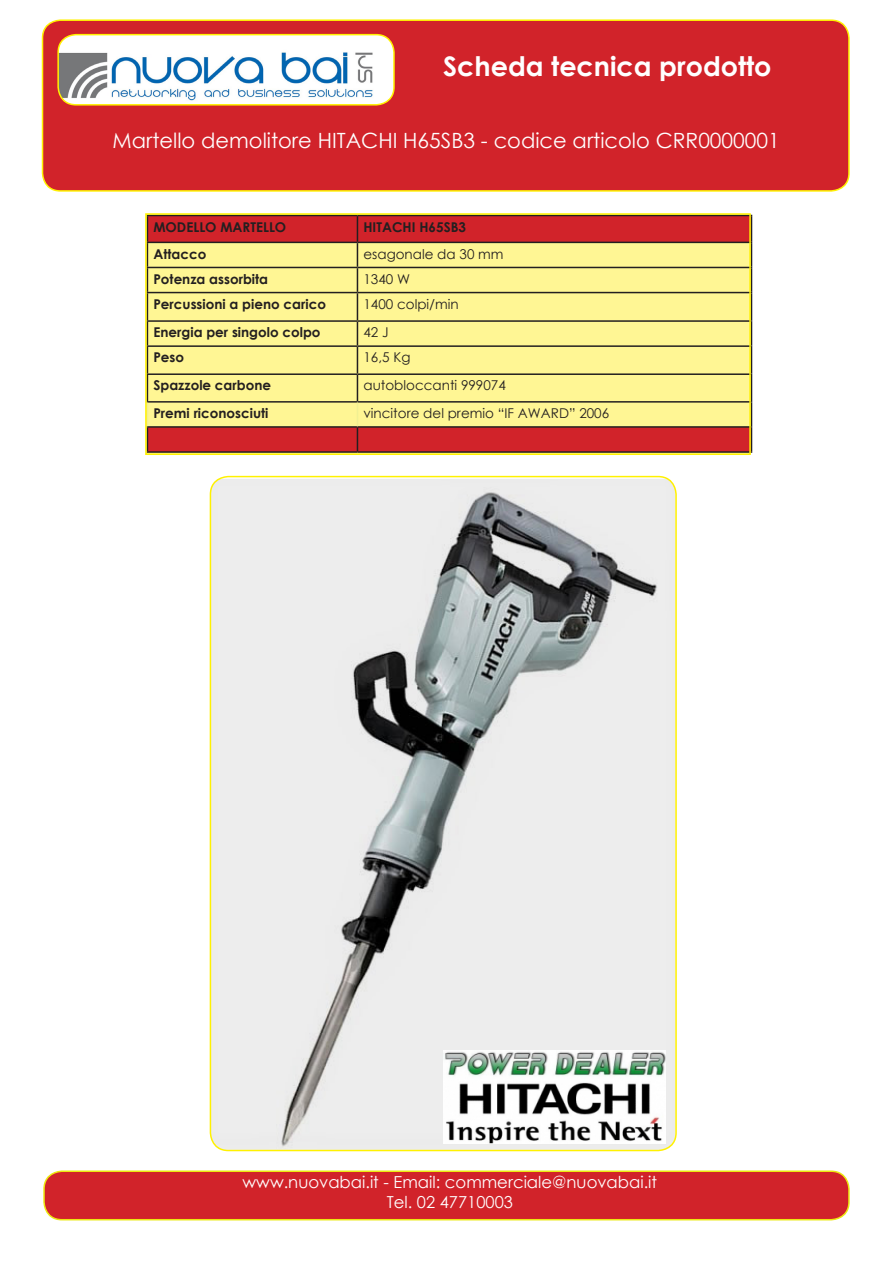
<style>
.page{position:relative;width:893px;height:1263px;background:#fff}
.page>*{position:absolute;margin:0;border:0;box-sizing:border-box;transform-origin:0 0}
.t1{font:700 27px "Century Gothic";color:#fff}
.t2{font:21px "Century Gothic";color:#fff}
.t3{font:16.5px/19.8px "Century Gothic";color:#fff;text-align:center}
.t4{font:700 13.5px "Century Gothic";color:#231f20}
.t5{font:13.5px "Century Gothic";color:#231f20}
</style>
<div class="page">
<div style="left:43px;top:20px;width:806px;height:171px;background:#d1232a;border-radius:18px"></div>
<div style="left:42px;top:19px;width:808px;height:173px;border:2px solid #fff101;border-radius:18px"></div>
<svg style="left:148px;top:216px;width:600px;height:235px;background:#f3c67b"></svg>
<hr style="left:357px;top:215px;width:395px;height:1px;background:#231f20">
<hr style="left:147px;top:242px;width:210px;height:1px;background:#231f20">
<hr style="left:357px;top:242px;width:395px;height:1px;background:#231f20">
<hr style="left:147px;top:267px;width:210px;height:1px;background:#231f20">
<hr style="left:357px;top:267px;width:395px;height:1px;background:#231f20">
<hr style="left:147px;top:292px;width:210px;height:1px;background:#231f20">
<hr style="left:357px;top:292px;width:395px;height:1px;background:#231f20">
<hr style="left:147px;top:320px;width:210px;height:2px;background:#231f20">
<hr style="left:357px;top:320px;width:395px;height:2px;background:#231f20">
<hr style="left:147px;top:345px;width:210px;height:2px;background:#231f20">
<hr style="left:357px;top:345px;width:395px;height:2px;background:#231f20">
<hr style="left:147px;top:373px;width:210px;height:2px;background:#231f20">
<hr style="left:357px;top:373px;width:395px;height:2px;background:#231f20">
<hr style="left:147px;top:401px;width:210px;height:2px;background:#231f20">
<hr style="left:357px;top:401px;width:395px;height:2px;background:#231f20">
<hr style="left:147px;top:426px;width:210px;height:2px;background:#231f20">
<hr style="left:357px;top:426px;width:395px;height:2px;background:#231f20">
<svg style="left:751px;top:216px;width:1px;height:235px"></svg>
<hr style="left:147px;top:451px;width:210px;height:2px;background:#231f20">
<hr style="left:357px;top:451px;width:395px;height:2px;background:#231f20">
<svg style="left:357px;top:216px;width:1px;height:235px"></svg>
<div style="left:145px;top:213px;width:606px;height:242px;border:2px solid #fff101"></div>
<img style="left:210px;top:479px;width:465px;height:671px">
<div style="left:210px;top:476px;width:467px;height:675px;border:2px solid #fff101;border-radius:18px"></div>
<img style="left:443px;top:1050px;width:222px;height:93px">
<div style="left:44px;top:1171px;width:805px;height:49px;background:#d1232a;border-radius:18px"></div>
<div style="left:43px;top:1170px;width:807px;height:50px;border:2px solid #ece810;border-radius:18px"></div>
<img style="left:58px;top:35px;width:334px;height:68px">
<div style="left:57px;top:34px;width:338px;height:72px;border:2px solid #fff101;border-radius:18px"></div>
<p class="t1" style="left:443px;top:46px;width:330px">Scheda tecnica prodotto</p>
<p class="t2" style="left:112px;top:125px;width:669px">Martello demolitore HITACHI H65SB3 - codice articolo CRR0000001</p>
<p class="t4" style="left:153px;top:216px;width:134px">MODELLO MARTELLO</p>
<p class="t4" style="left:363px;top:216px;width:104px">HITACHI H65SB3</p>
<p class="t4" style="left:153px;top:243px;width:54px">Attacco</p>
<p class="t5" style="left:363px;top:244px;width:142px">esagonale da 30 mm</p>
<p class="t4" style="left:153px;top:268px;width:116px">Potenza assorbita</p>
<p class="t5" style="left:363px;top:269px;width:48px">1340 W</p>
<p class="t4" style="left:153px;top:294px;width:174px">Percussioni a pieno carico</p>
<p class="t5" style="left:363px;top:294px;width:97px">1400 colpi/min</p>
<p class="t4" style="left:153px;top:322px;width:169px">Energia per singolo colpo</p>
<p class="t5" style="left:363px;top:323px;width:27px">42 J</p>
<p class="t4" style="left:153px;top:347px;width:32px">Peso</p>
<p class="t5" style="left:363px;top:348px;width:48px">16,5 Kg</p>
<p class="t4" style="left:153px;top:375px;width:119px">Spazzole carbone</p>
<p class="t5" style="left:363px;top:376px;width:144px">autobloccanti 999074</p>
<p class="t4" style="left:153px;top:403px;width:117px">Premi riconosciuti</p>
<p class="t5" style="left:363px;top:404px;width:247px">vincitore del premio “IF AWARD” 2006</p>
<p class="t3" style="left:243px;top:1172px;width:416px">www.nuovabai.it - Email: commerciale@nuovabai.it<br>Tel. 02 47710003</p>
</div>
